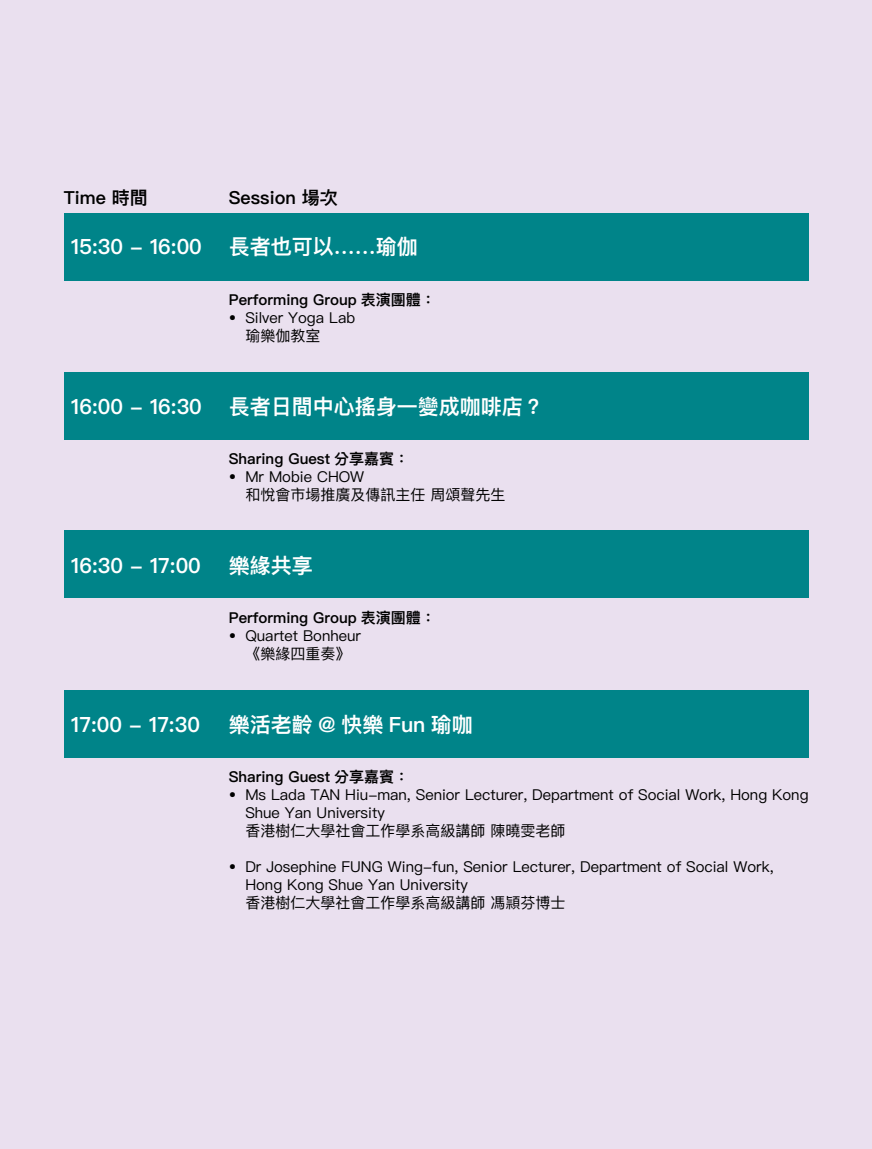
<style>
.page{position:relative;width:872px;height:1149px;background:#fff}
.page>*{position:absolute;margin:0;border:0;box-sizing:border-box;transform-origin:0 0}
.t1{font:600 21px "Ping Fang TC";color:#fff}
.t2{font:600 18px "Ping Fang TC";color:#000}
.t3{font:15px/18px "Ping Fang TC";color:#000}
.t4{font:600 15px "Ping Fang TC";color:#000}
</style>
<div class="page">
<div style="left:0;top:0;width:872px;height:1148px;background:#eae0ef"></div>
<div style="left:64px;top:214px;width:744px;height:67px;background:#008489"></div>
<div style="left:64px;top:372px;width:744px;height:67px;background:#008489"></div>
<div style="left:64px;top:530px;width:744px;height:67px;background:#008489"></div>
<div style="left:64px;top:690px;width:744px;height:67px;background:#008489"></div>
<p class="t2" style="left:64px;top:186px;width:86px">Time 時間</p>
<p class="t2" style="left:229px;top:186px;width:111px">Session 場次</p>
<h1 class="t1" style="left:71px;top:234px;width:133px">15:30 - 16:00</h1>
<h1 class="t1" style="left:229px;top:234px;width:190px">長者也可以……瑜伽</h1>
<p class="t4" style="left:229px;top:290px;width:208px">Performing Group 表演團體：</p>
<p class="t3" style="left:245px;top:308px;width:111px;text-indent:-16px">• Silver Yoga Lab瑜樂伽教室</p>
<h1 class="t1" style="left:71px;top:393px;width:133px">16:00 - 16:30</h1>
<h1 class="t1" style="left:229px;top:393px;width:316px">長者日間中心搖身一變成咖啡店？</h1>
<p class="t4" style="left:229px;top:449px;width:182px">Sharing Guest 分享嘉賓：</p>
<p class="t3" style="left:245px;top:467px;width:261px;text-indent:-16px">• Mr Mobie CHOW<br>和悅會市場推廣及傳訊主任周頌聲先生</p>
<h1 class="t1" style="left:71px;top:552px;width:132px">16:30 - 17:00</h1>
<h1 class="t1" style="left:229px;top:552px;width:85px">樂緣共享</h1>
<p class="t4" style="left:229px;top:608px;width:208px">Performing Group 表演團體：</p>
<p class="t3" style="left:229px;top:626px;width:134px;text-align:center">• Quartet Bonheur《樂緣四重奏》</p>
<h1 class="t1" style="left:71px;top:711px;width:131px">17:00 - 17:30</h1>
<h1 class="t1" style="left:229px;top:711px;width:245px">樂活老齡 @ 快樂 Fun 瑜咖</h1>
<p class="t4" style="left:229px;top:767px;width:182px">Sharing Guest 分享嘉賓：</p>
<p class="t3" style="left:245px;top:785px;width:564px;text-indent:-16px">• Ms Lada TAN Hiu-man, Senior Lecturer, Department of Social Work, Hong Kong<br>Shue Yan University<br>香港樹仁大學社會工作學系高級講師陳曉雯老師</p>
<p class="t3" style="left:245px;top:857px;width:530px;text-indent:-16px">• Dr Josephine FUNG Wing-fun, Senior Lecturer, Department of Social Work,<br>Hong Kong Shue Yan University<br>香港樹仁大學社會工作學系高級講師馮頴芬博士</p>
</div>
